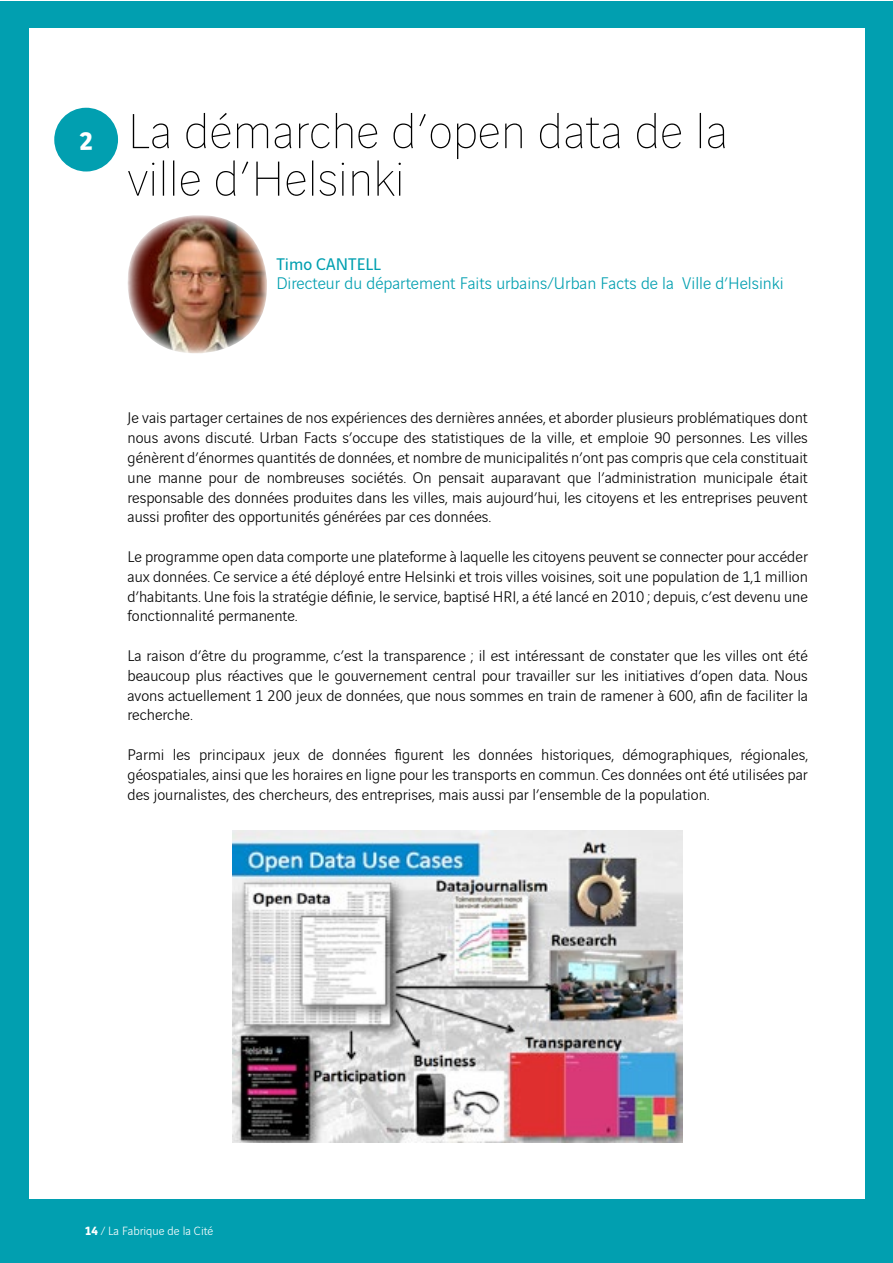
<style>
.page{position:relative;width:893px;height:1263px;background:#fff}
.page>*{position:absolute;margin:0;border:0;box-sizing:border-box;transform-origin:0 0}
.t1{font:200 52.5px/47.5px "Vinci Sans";color:#000}
.t2{font:300 18px "Vinci Sans";color:#019fb0}
.t3{font:18px "Vinci Sans";color:#019fb0}
.t4{font:300 16.5px/19.8px "Vinci Sans";color:#000;text-align:justify}
.t5{font:300 12.75px "Vinci Sans";color:#fff}
.s1{font-weight:700}
</style>
<div class="page">
<div style="left:0;top:1px;width:892px;height:1262px;background:#019fb0"></div>
<div style="left:29px;top:29px;width:835px;height:1170px;background:#fff"></div>
<img style="left:232px;top:831px;width:450px;height:311px">
<img style="left:128px;top:215px;width:139px;height:138px">
<div style="left:54px;top:107px;width:64px;height:65px;background:#019fb0;border-radius:50%"></div>
<h1 class="t1" style="left:128px;top:104px;width:602px">La démarche d’open data de la ville d’Helsinki</h1>
<p class="t3" style="left:276px;top:251px;width:106px">Timo CANTELL</p>
<p class="t2" style="left:276px;top:270px;width:509px">Directeur du département Faits urbains/Urban Facts de la Ville d’Helsinki</p>
<p class="t4" style="left:128px;top:407px;width:682px">Je vais partager certaines de nos expériences des dernières années, et aborder plusieurs problématiques dont nous avons discuté. Urban Facts s’occupe des statistiques de la ville, et emploie 90 personnes. Les villes génèrent d’énormes quantités de données, et nombre de municipalités n’ont pas compris que cela constituait une manne pour de nombreuses sociétés. On pensait auparavant que l’administration municipale était responsable des données produites dans les villes, mais aujourd’hui, les citoyens et les entreprises peuvent aussi profiter des opportunités générées par ces données.</p>
<p class="t4" style="left:128px;top:545px;width:682px">Le programme open data comporte une plateforme à laquelle les citoyens peuvent se connecter pour accéder aux données. Ce service a été déployé entre Helsinki et trois villes voisines, soit une population de 1,1 million d’habitants. Une fois la stratégie définie, le service, baptisé HRI, a été lancé en 2010 ; depuis, c’est devenu une fonctionnalité permanente.</p>
<p class="t4" style="left:128px;top:644px;width:682px">La raison d’être du programme, c’est la transparence ; il est intéressant de constater que les villes ont été beaucoup plus réactives que le gouvernement central pour travailler sur les initiatives d’open data. Nous avons actuellement 1 200 jeux de données, que nous sommes en train de ramener à 600, afin de faciliter la recherche.</p>
<p class="t4" style="left:128px;top:743px;width:682px">Parmi les principaux jeux de données figurent les données historiques, démographiques, régionales, géospatiales, ainsi que les horaires en ligne pour les transports en commun. Ces données ont été utilisées par des journalistes, des chercheurs, des entreprises, mais aussi par l’ensemble de la population.</p>
<p class="t5" style="left:85px;top:1221px;width:130px"><span class="s1">14</span> / La Fabrique de la Cité</p>
</div>
